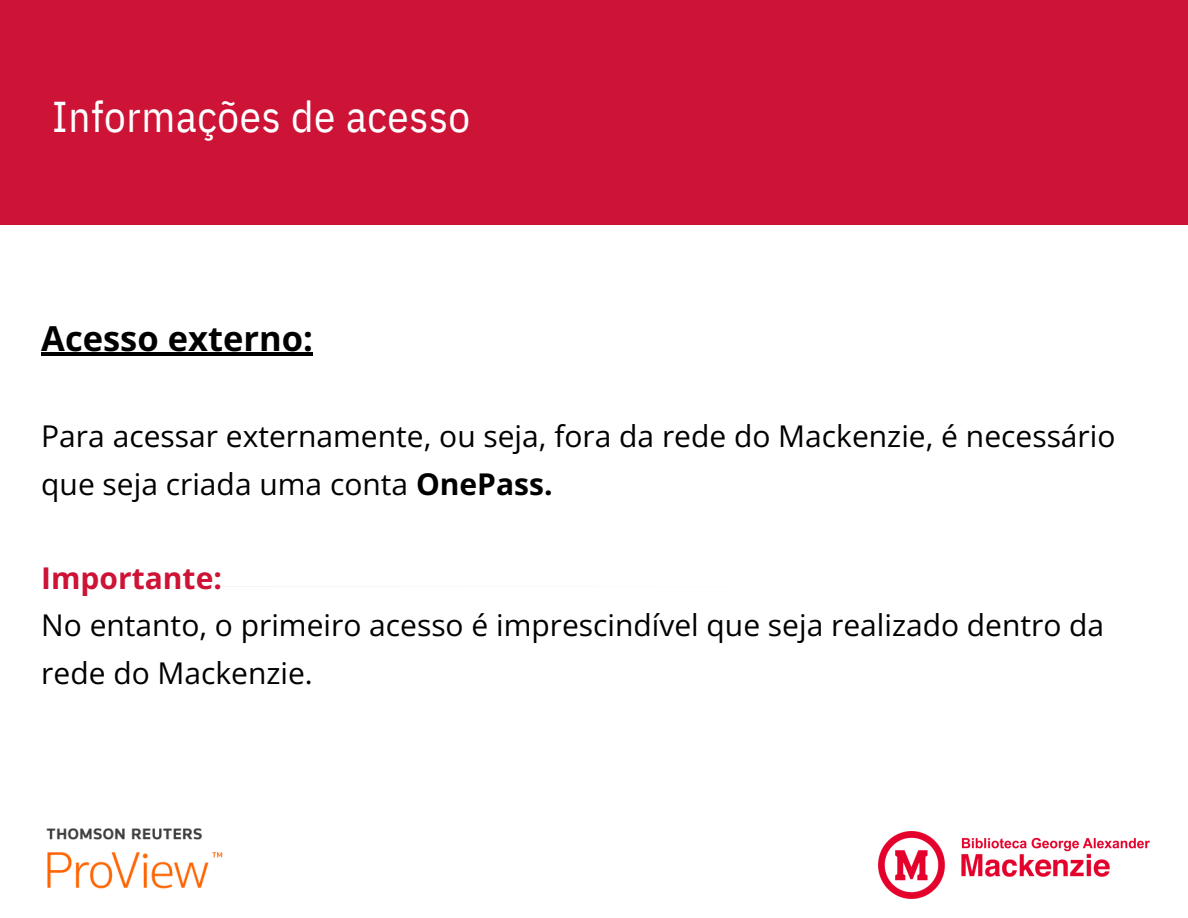
<style>
.page{position:relative;width:1188px;height:918px;background:#fff}
.page>*{position:absolute;margin:0;border:0;box-sizing:border-box;transform-origin:0 0}
.t1{font:43.05px "IBM Plex Sans Cond";letter-spacing:.015em;color:#fff}
.t2{font:700 34.5px "Open Sans";color:#000}
.t3{font:30px/47.2px "Open Sans";color:#000}
.t4{font:700 30px "Open Sans";color:#cd1336}
.s1{font-weight:700}
</style>
<div class="page">
<div style="left:0;top:0;width:1188px;height:225px;background:#cd1336"></div>
<svg style="left:120px;top:586px;width:83px;height:1px"></svg>
<hr style="left:41px;top:353px;width:272px;height:3px;background:#000">
<img style="left:46px;top:828px;width:177px;height:61px">
<img style="left:879px;top:832px;width:271px;height:66px">
<h1 class="t1" style="left:52px;top:88px;width:420px">Informações de acesso</h1>
<h2 class="t2" style="left:41px;top:314px;width:273px">Acesso externo:</h2>
<p class="t3" style="left:41px;top:412px;width:1076px">Para acessar externamente, ou seja, fora da rede do Mackenzie, é necessário que seja criada uma conta <span class="s1">OnePass.</span></p>
<p class="t4" style="left:41px;top:557px;width:182px">Importante:</p>
<p class="t3" style="left:41px;top:601px;width:1064px">No entanto, o primeiro acesso é imprescindível que seja realizado dentro da rede do Mackenzie.</p>
</div>
